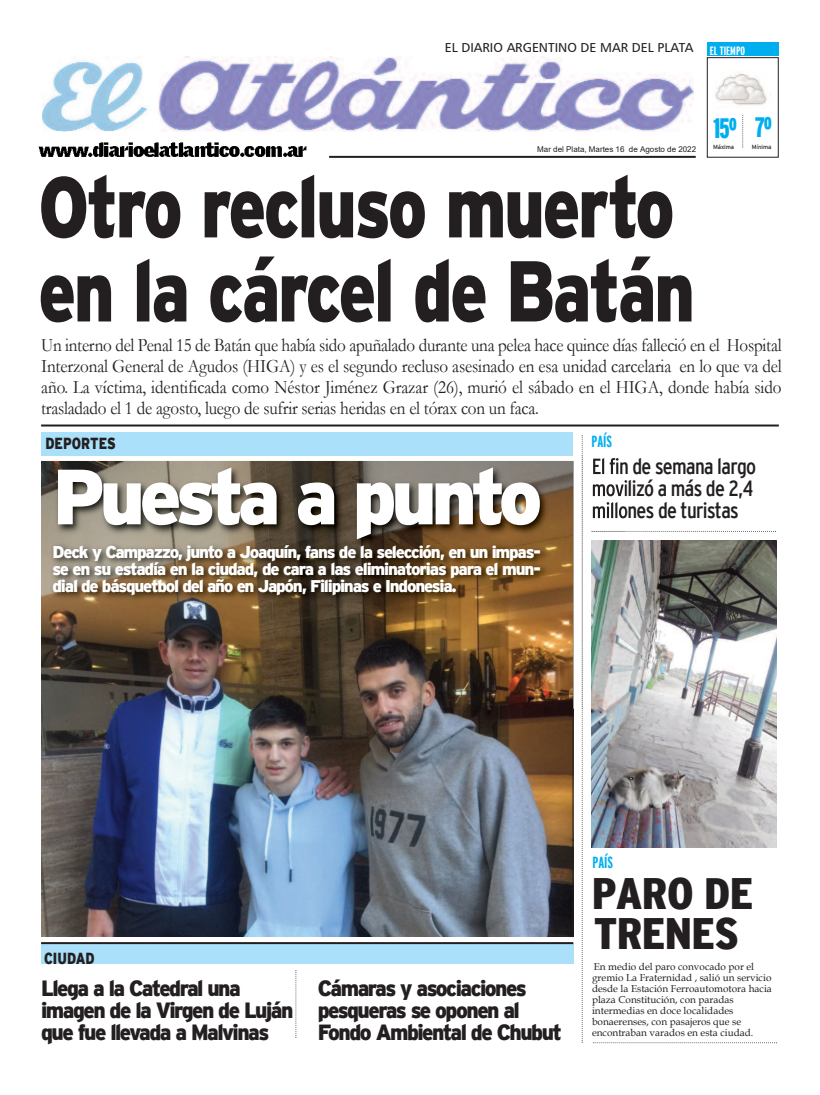
<style>
.page{position:relative;width:820px;height:1095px;background:#fff}
.page>*{position:absolute;margin:0;border:0;box-sizing:border-box;transform-origin:0 0}
.t1{font:900 86px/84px "Interstate";letter-spacing:-.035em;color:#231f20;scale:.81 1}
.t2{font:900 78px "Interstate";letter-spacing:-.075em;color:#fff}
.t3{font:900 condensed 44px/40px "Interstate";letter-spacing:-.015em;color:#231f20;scale:1.07 1}
.t4{font:900 extra-condensed 28px "Interstate";color:#00aeef}
.t5{font:900 22px/22px "Interstate";letter-spacing:-.07em;color:#231f20;scale:.95 1}
.t6{font:condensed 22px/22px "Interstate";letter-spacing:-.03em;color:#231f20}
.t7{font:19px/21px "Garamond";letter-spacing:-.015em;color:#231f20;text-align:justify;scale:.9 1}
.t8{font:900 17px/17px "Interstate";letter-spacing:-.07em;color:#fff;text-align:justify}
.t9{font:900 16px "Interstate";color:#231f20;scale:.8 1}
.t10{font:700 extra-condensed 16px "Interstate";color:#00aeef}
.t11{font:13px "Humanist 777 BT Roman B";color:#231f20}
.t12{font:700 extra-condensed 12px "Interstate";color:#fff}
.t13{font:10px/11px "Book Antiqua";color:#231f20}
.t14{font:8px "Arial";color:#231f20}
.t15{font:6px "Interstate";letter-spacing:-.005em;color:#231f20}
</style>
<div class="page">
<hr style="left:41px;top:424px;width:737px;height:2px;background:#231f20">
<div style="left:41px;top:432px;width:531px;height:23px;background:#aae0f9"></div>
<img style="left:591px;top:540px;width:185px;height:307px">
<img style="left:41px;top:454px;width:584px;height:254px">
<img style="left:568px;top:461px;width:4px;height:247px">
<img style="left:42px;top:461px;width:526px;height:77px">
<svg style="left:581px;top:435px;width:1px;height:606px"></svg>
<img style="left:41px;top:454px;width:531px;height:1px">
<svg style="left:591px;top:530px;width:184px;height:2px"></svg>
<img style="left:593px;top:458px;width:32px;height:16px">
<img style="left:592px;top:479px;width:33px;height:17px">
<img style="left:592px;top:502px;width:33px;height:16px">
<img style="left:591px;top:540px;width:34px;height:168px">
<img style="left:42px;top:56px;width:651px;height:75px">
<hr style="left:329px;top:156px;width:366px;height:2px;background:#231f20">
<div style="left:706px;top:57px;width:72px;height:100px;border:1px solid #231f20"></div>
<div style="left:706px;top:43px;width:72px;height:13px;background:#00aeef"></div>
<svg style="left:742px;top:115px;width:1px;height:32px"></svg>
<img style="left:715px;top:72px;width:52px;height:34px">
<img style="left:41px;top:538px;width:527px;height:399px">
<img style="left:38px;top:142px;width:269px;height:15px">
<div style="left:41px;top:942px;width:532px;height:21px;background:#aae0f9"></div>
<hr style="left:41px;top:941px;width:532px;height:2px;background:#231f20">
<svg style="left:295px;top:970px;width:1px;height:67px"></svg>
<p class="t11" style="left:444px;top:40px;width:250px">EL DIARIO ARGENTINO DE MAR DEL PLATA</p>
<p class="t12" style="left:709px;top:44px;width:37px">EL TIEMPO</p>
<p class="t14" style="left:537px;top:145px;width:160px">Mar del Plata, Martes 16 de Agosto de 2022</p>
<h1 class="t1" style="left:38px;top:164px;width:812px">Otro recluso muerto en la cárcel de Batán</h1>
<h3 class="t4" style="left:713px;top:112px;width:60px">15º 7º</h3>
<p class="t15" style="left:712px;top:143px;width:23px">Máxima</p>
<p class="t15" style="left:751px;top:143px;width:21px">Mínima</p>
<p class="t7" style="left:41px;top:335px;width:824px">Un interno del Penal 15 de Batán que había sido apuñalado durante una pelea hace quince días falleció en el Hospital Interzonal General de Agudos (HIGA) y es el segundo recluso asesinado en esa unidad carcelaria en lo que va del año. La víctima, identificada como Néstor Jiménez Grazar (26), murió el sábado en el HIGA, donde había sido trasladado el 1 de agosto, luego de sufrir serias heridas en el tórax con un faca.</p>
<p class="t6" style="left:591px;top:455px;width:166px">El fin de semana largo movilizó a más de 2,4 millones de turistas</p>
<p class="t10" style="left:591px;top:433px;width:22px">PAÍS</p>
<p class="t9" style="left:45px;top:434px;width:89px">DEPORTES</p>
<h2 class="t2" style="left:52px;top:452px;width:491px">Puesta a punto</h2>
<p class="t8" style="left:52px;top:542px;width:490px">Deck y Campazzo, junto a Joaquín, fans de la selección, en un impas&shy;se en su estadía en la ciudad, de cara a las eliminatorias para el mun&shy;dial de básquetbol del año en Japón, Filipinas e Indonesia.</p>
<p class="t9" style="left:44px;top:948px;width:65px">CIUDAD</p>
<p class="t5" style="left:41px;top:976px;width:267px">Llega a la Catedral una imagen de la Virgen de Luján que fue llevada a Malvinas</p>
<p class="t5" style="left:317px;top:976px;width:258px">Cámaras y asociaciones pesqueras se oponen al<br>Fondo Ambiental de Chubut</p>
<p class="t10" style="left:592px;top:853px;width:22px">PAÍS</p>
<h3 class="t3" style="left:591px;top:873px;width:152px">PARO DE<br>TRENES</h3>
<p class="t13" style="left:591px;top:960px;width:181px">En medio del paro convocado por el gremio La Fraternidad , salió un servicio desde la Estación Ferroautomotora hacia plaza Constitución, con paradas intermedias en doce localidades bonaerenses, con pasajeros que se encontraban varados en esta ciudad.</p>
</div>
